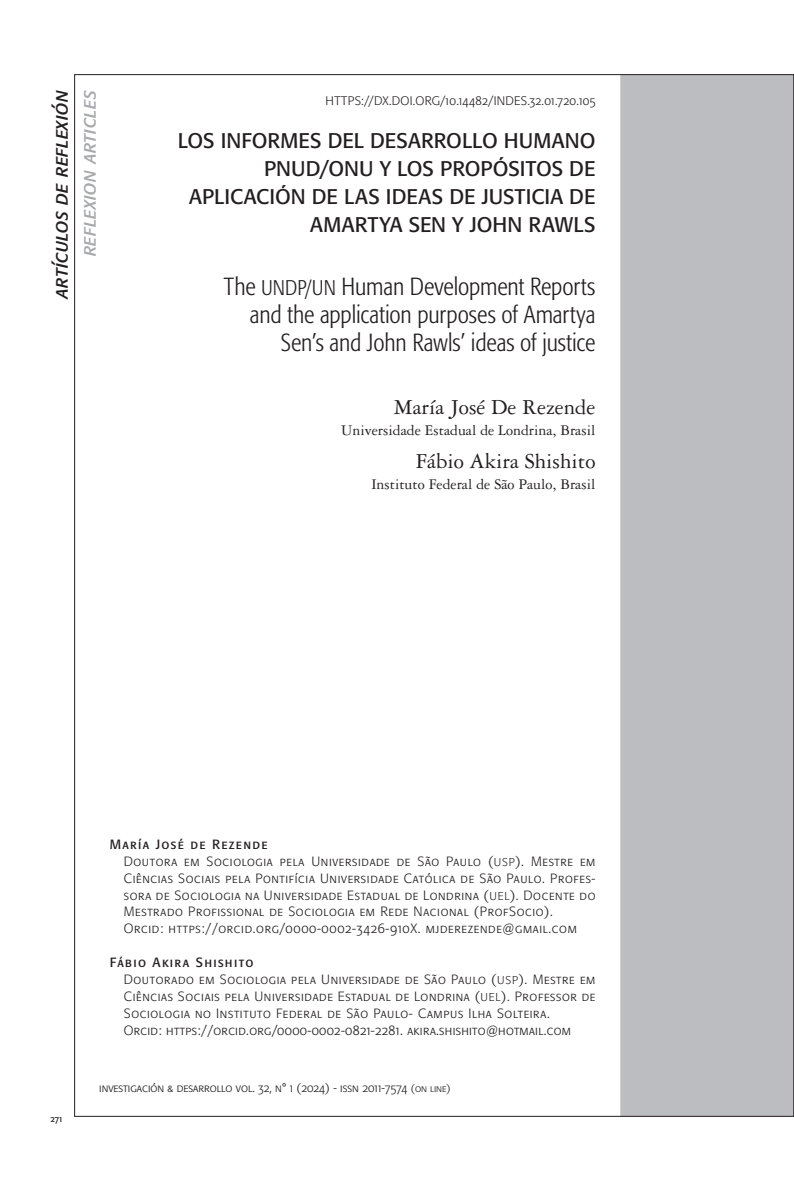
<style>
.page{position:relative;width:794px;height:1191px;background:#fff}
.page>*{position:absolute;margin:0;border:0;box-sizing:border-box;transform-origin:0 0}
.CAPITULO_US{font:300 condensed 24.5px/28px "Formata";letter-spacing:-.005em;color:#231f20;text-align:right}
.Autor{font:22.75px "Garamond 3 LT Std";color:#231f20}
.CAPITULO_ES{font:21px/28px "Formata Regular SC";color:#231f20;text-align:right}
.t1{font:21px "Formata Italic SC";letter-spacing:-.005em;color:#231f20}
.t2{font:21px "Formata Italic SC";letter-spacing:-.005em;color:#a8a9ad}
.Afiliación_U{font:15.75px "Garamond 3 LT Std";color:#231f20}
.Info_autor{font:13.3px/16.8px "Formata Light SC";letter-spacing:.05em;color:#231f20;text-align:justify}
.Info_autor_2{font:13.3px "Formata Light SC";letter-spacing:.025em;color:#231f20}
.Info_autor_2-2{font:13.3px "Formata Light SC";letter-spacing:.045em;color:#231f20}
.Autor_info{font:13.3px "Formata Regular SC";letter-spacing:.1em;color:#231f20}
.t3{font:12.25px "Formata Light SC";letter-spacing:.02em;color:#231f20}
.t4{font:11.9px "Formata Light SC";color:#231f20}
.t5{font:8.75px "Formata Regular SC";color:#231f20}
.s1{font-size:21px}
.s2{font-size:11.2px}
.s3{font-size:10.5px}
</style>
<div class="page">
<div style="left:620px;top:74px;width:174px;height:1042px;background:#bcbdc0;border:2px solid #bcbdc0"></div>
<p class="t1" style="left:48px;top:298px;width:209px;rotate:-90deg">artículos de reflexión</p>
<p class="t2" style="left:76px;top:256px;width:168px;rotate:-90deg">reflexion articles</p>
<p class="t3" style="left:326px;top:94px;width:271px">HTTPS://DX.DOI.ORG/10.14482/INDES.32.01.720.105</p>
<p class="CAPITULO_ES" style="left:178px;top:127px;width:419px">LOS INFORMES DEL DESARROLLO HUMANO<br>PNUD/ONU Y LOS PROPÓSITOS DE<br>APLICACIÓN DE LAS IDEAS DE JUSTICIA DE<br>AMARTYA SEN Y JOHN RAWLS</p>
<p class="CAPITULO_US" style="left:224px;top:273px;width:373px">The <span class="s1">UNDP/UN</span> Human Development Reports and the application purposes of Amartya<br>Sen’s and John Rawls’ ideas of justice</p>
<p class="Autor" style="left:394px;top:394px;width:203px">María José De Rezende</p>
<p class="Afiliación_U" style="left:341px;top:421px;width:256px">Universidade Estadual de Londrina, Brasil</p>
<p class="Autor" style="left:416px;top:448px;width:181px">Fábio Akira Shishito</p>
<p class="Afiliación_U" style="left:371px;top:475px;width:225px">Instituto Federal de São Paulo, Brasil</p>
<p class="Autor_info" style="left:110px;top:836px;width:159px">María José de Rezende</p>
<p class="Info_autor" style="left:124px;top:853px;width:473px">Doutora em Sociologia pela Universidade de São Paulo (<span class="s2">USP</span>). Mestre em Ciências Sociais pela Pontifícia Universidade Católica de São Paulo. Profes&shy;sora de Sociologia na Universidade Estadual de Londrina (<span class="s2">UEL</span>). Docente do Mestrado Profissional de Sociologia em Rede Nacional (ProfSocio).</p>
<p class="Info_autor_2-2" style="left:124px;top:920px;width:454px">Orcid: https://orcid.org/0000-0002-3426-910X. mjderezende@gmail.com</p>
<p class="Autor_info" style="left:110px;top:954px;width:145px">Fábio Akira Shishito</p>
<p class="Info_autor" style="left:124px;top:971px;width:473px">Doutorado em Sociologia pela Universidade de São Paulo (<span class="s2">USP</span>). Mestre em Ciências Sociais pela Universidade Estadual de Londrina (<span class="s2">UEL</span>). Professor de Sociologia no Instituto Federal de São Paulo- Campus Ilha Solteira.</p>
<p class="Info_autor_2" style="left:124px;top:1022px;width:449px">Orcid: https://orcid.org/0000-0002-0821-2281. akira.shishito@hotmail.com</p>
<p class="t5" style="left:50px;top:1113px;width:13px">271</p>
<p class="t4" style="left:99px;top:1081px;width:353px">investigación &amp; desarrollo vol. 32, n° 1 (2024) - issn 2011-7574 <span class="s3">(on line)</span></p>
</div>
